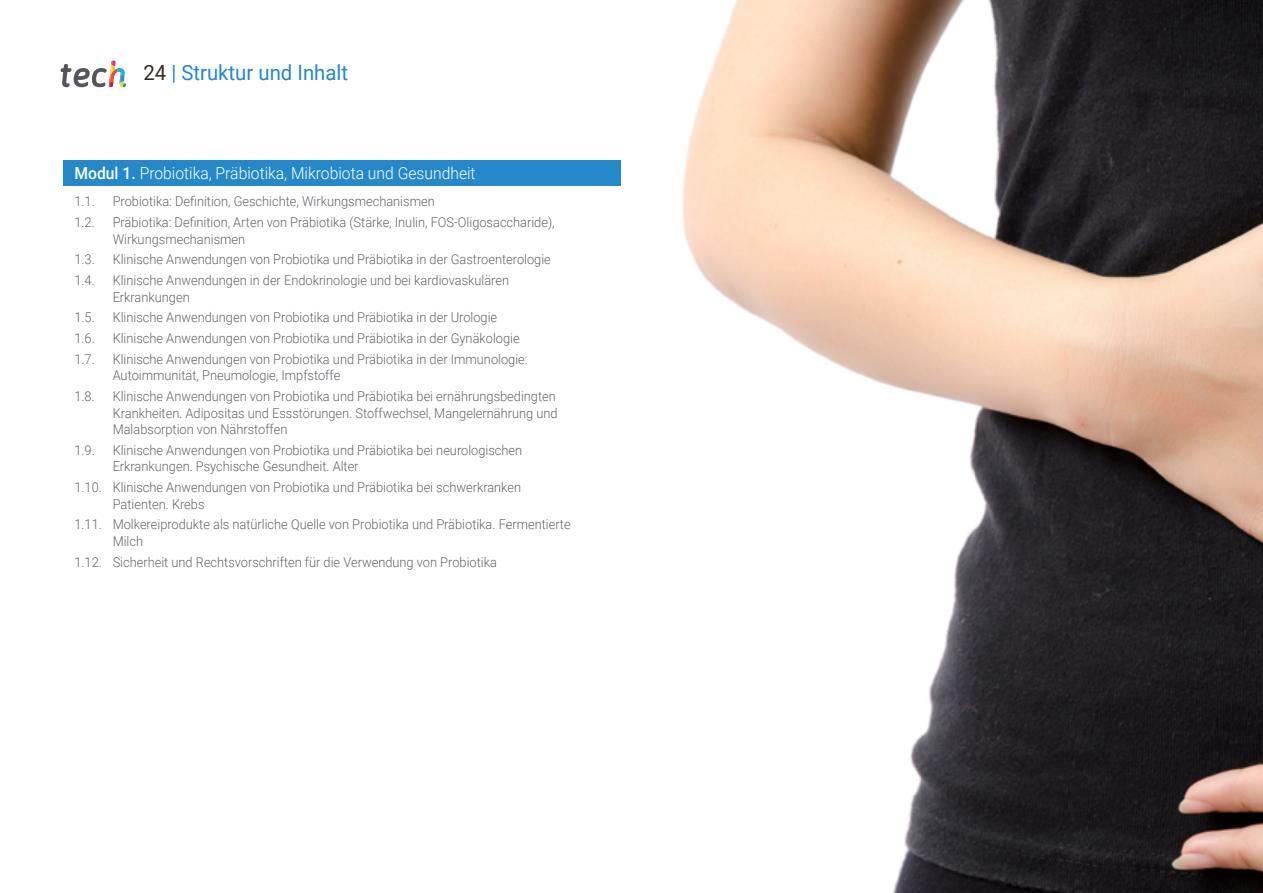
<style>
.page{position:relative;width:1263px;height:893px;background:#fff}
.page>*{position:absolute;margin:0;border:0;box-sizing:border-box;transform-origin:0 0}
.t1{font:21px "Roboto";color:#2488c9}
.t2{font:300 16.5px "Roboto";color:#fff;scale:.95 1}
.t3{font:300 13.5px/16.5px "Roboto";color:#61646a;scale:.95 1}
.s1{color:#312e20}
.s2{font-weight:500}
</style>
<div class="page">
<div style="left:63px;top:161px;width:558px;height:25px;background:#2488c9"></div>
<svg style="left:61px;top:61px;width:65px;height:27px"></svg>
<img style="left:682px;top:0;width:581px;height:893px">
<h1 class="t1" style="left:144px;top:57px;width:206px"><span class="s1">24</span> | Struktur und Inhalt</h1>
<p class="t2" style="left:74px;top:162px;width:424px"><span class="s2">Modul 1.</span> Probiotika, Präbiotika, Mikrobiota und Gesundheit</p>
<p class="t3" style="left:74px;top:193px;width:23px">1.1.</p>
<p class="t3" style="left:113px;top:193px;width:340px">Probiotika: Definition, Geschichte, Wirkungsmechanismen</p>
<p class="t3" style="left:74px;top:214px;width:23px">1.2.</p>
<p class="t3" style="left:113px;top:214px;width:467px">Präbiotika: Definition, Arten von Präbiotika (Stärke, Inulin, FOS-Oligosaccharide),<br>Wirkungsmechanismen</p>
<p class="t3" style="left:74px;top:251px;width:23px">1.3.</p>
<p class="t3" style="left:113px;top:251px;width:463px">Klinische Anwendungen von Probiotika und Präbiotika in der Gastroenterologie</p>
<p class="t3" style="left:74px;top:272px;width:23px">1.4.</p>
<p class="t3" style="left:113px;top:272px;width:419px">Klinische Anwendungen in der Endokrinologie und bei kardiovaskulären<br>Erkrankungen</p>
<p class="t3" style="left:74px;top:309px;width:23px">1.5.</p>
<p class="t3" style="left:113px;top:309px;width:406px">Klinische Anwendungen von Probiotika und Präbiotika in der Urologie</p>
<p class="t3" style="left:74px;top:330px;width:23px">1.6.</p>
<p class="t3" style="left:113px;top:330px;width:430px">Klinische Anwendungen von Probiotika und Präbiotika in der Gynäkologie</p>
<p class="t3" style="left:74px;top:350px;width:23px">1.7.</p>
<p class="t3" style="left:113px;top:350px;width:438px">Klinische Anwendungen von Probiotika und Präbiotika in der Immunologie:<br>Autoimmunität, Pneumologie, Impfstoffe</p>
<p class="t3" style="left:74px;top:388px;width:23px">1.8.</p>
<p class="t3" style="left:113px;top:388px;width:470px">Klinische Anwendungen von Probiotika und Präbiotika bei ernährungsbedingten<br>Krankheiten. Adipositas und Essstörungen. Stoffwechsel, Mangelernährung und<br>Malabsorption von Nährstoffen</p>
<p class="t3" style="left:74px;top:441px;width:23px">1.9.</p>
<p class="t3" style="left:113px;top:441px;width:433px">Klinische Anwendungen von Probiotika und Präbiotika bei neurologischen<br>Erkrankungen. Psychische Gesundheit. Alter</p>
<p class="t3" style="left:113px;top:479px;width:431px;text-indent:-38px">1.10. Klinische Anwendungen von Probiotika und Präbiotika bei schwerkranken<br>Patienten. Krebs</p>
<p class="t3" style="left:113px;top:516px;width:484px;text-indent:-38px">1.11. Molkereiprodukte als natürliche Quelle von Probiotika und Präbiotika. Fermentierte<br>Milch</p>
<p class="t3" style="left:74px;top:553px;width:446px">1.12. Sicherheit und Rechtsvorschriften für die Verwendung von Probiotika</p>
</div>
